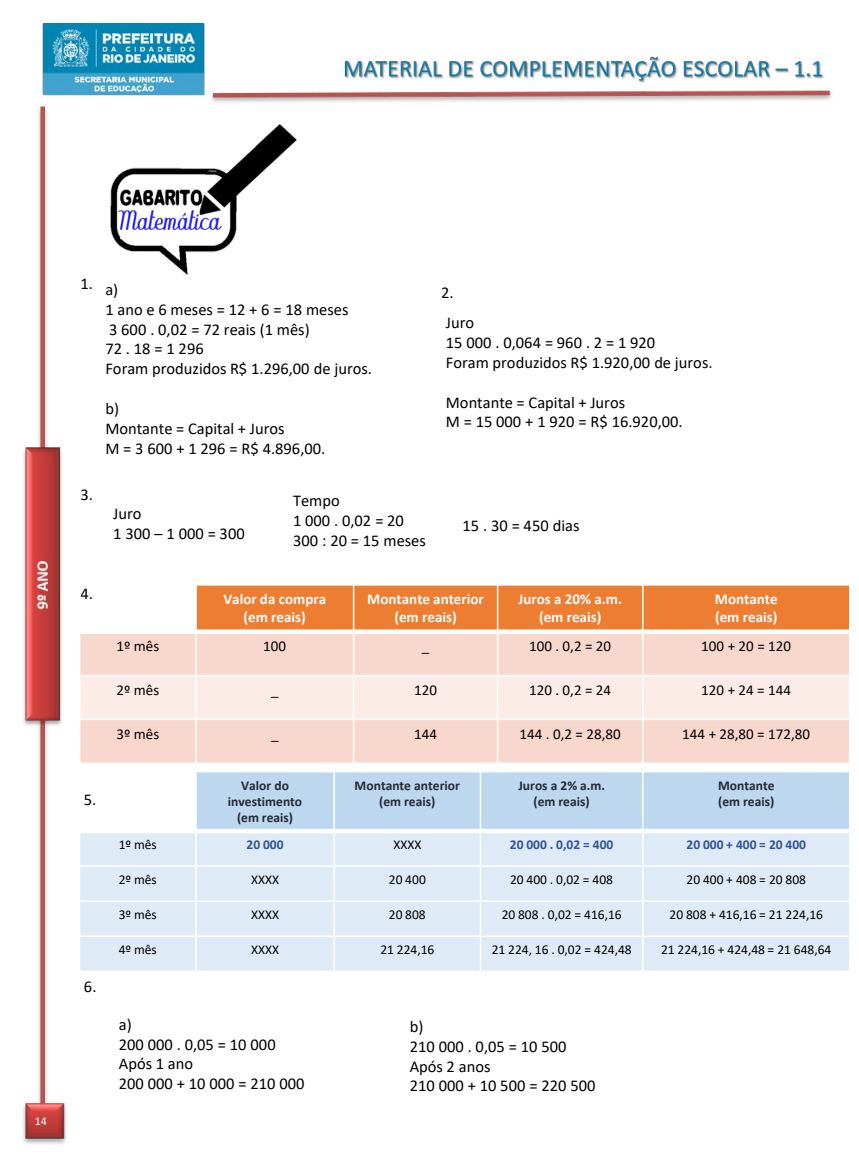
<style>
.page{position:relative;width:859px;height:1170px;background:#fff}
.page>*{position:absolute;margin:0;border:0;box-sizing:border-box;transform-origin:0 0}
.t1{font:16.5px/19.8px "Calibri";color:#000}
.t2{font:15px "Calibri";color:#000}
.t3{font:700 15px/18px "Calibri";color:#fff;text-align:center}
.t4{font:13.5px "Calibri";color:#000}
.t5{font:700 13.5px/16.2px "Calibri";color:#222a35;text-align:center}
.t6{font:700 13.5px "Calibri";color:#2f5597}
.t7{font:12px "Calibri";color:#fff}
</style>
<div class="page">
<img style="left:23px;top:23px;width:809px;height:1121px">
<img style="left:108px;top:111px;width:190px;height:163px">
<div style="left:196px;top:585px;width:158px;height:46px;background:#ed7d31"></div>
<div style="left:354px;top:585px;width:144px;height:46px;background:#ed7d31"></div>
<div style="left:498px;top:585px;width:145px;height:46px;background:#ed7d31"></div>
<div style="left:643px;top:585px;width:207px;height:46px;background:#ed7d31"></div>
<div style="left:80px;top:631px;width:116px;height:44px;background:#f8d7cd"></div>
<div style="left:196px;top:631px;width:158px;height:44px;background:#f8d7cd"></div>
<div style="left:354px;top:631px;width:144px;height:44px;background:#f8d7cd"></div>
<div style="left:498px;top:631px;width:145px;height:44px;background:#f8d7cd"></div>
<div style="left:643px;top:631px;width:207px;height:44px;background:#f8d7cd"></div>
<div style="left:80px;top:675px;width:116px;height:44px;background:#fcece8"></div>
<div style="left:196px;top:675px;width:158px;height:44px;background:#fcece8"></div>
<div style="left:354px;top:675px;width:144px;height:44px;background:#fcece8"></div>
<div style="left:498px;top:675px;width:145px;height:44px;background:#fcece8"></div>
<div style="left:643px;top:675px;width:207px;height:44px;background:#fcece8"></div>
<div style="left:80px;top:719px;width:116px;height:44px;background:#f8d7cd"></div>
<div style="left:196px;top:719px;width:158px;height:44px;background:#f8d7cd"></div>
<div style="left:354px;top:719px;width:144px;height:44px;background:#f8d7cd"></div>
<div style="left:498px;top:719px;width:145px;height:44px;background:#f8d7cd"></div>
<div style="left:643px;top:719px;width:207px;height:44px;background:#f8d7cd"></div>
<hr style="left:195px;top:584px;width:2px;height:179px;background:#fff">
<hr style="left:353px;top:584px;width:1px;height:179px;background:#fff">
<hr style="left:497px;top:584px;width:1px;height:179px;background:#fff">
<hr style="left:642px;top:584px;width:1px;height:179px;background:#fff">
<div style="left:79px;top:629px;width:771px;height:5px;background:#fff"></div>
<hr style="left:79px;top:674px;width:771px;height:2px;background:#fff">
<hr style="left:79px;top:718px;width:771px;height:2px;background:#fff">
<hr style="left:79px;top:584px;width:1px;height:179px;background:#fff">
<hr style="left:849px;top:584px;width:1px;height:179px;background:#fff">
<hr style="left:79px;top:584px;width:771px;height:1px;background:#fff">
<hr style="left:79px;top:762px;width:771px;height:1px;background:#fff">
<div style="left:196px;top:771px;width:138px;height:60px;background:#bdd7ee"></div>
<div style="left:334px;top:771px;width:146px;height:60px;background:#bdd7ee"></div>
<div style="left:480px;top:771px;width:163px;height:60px;background:#bdd7ee"></div>
<div style="left:643px;top:771px;width:207px;height:60px;background:#bdd7ee"></div>
<div style="left:80px;top:831px;width:116px;height:35px;background:#deebf7"></div>
<div style="left:196px;top:831px;width:138px;height:35px;background:#deebf7"></div>
<div style="left:334px;top:831px;width:146px;height:35px;background:#deebf7"></div>
<div style="left:480px;top:831px;width:163px;height:35px;background:#deebf7"></div>
<div style="left:643px;top:831px;width:207px;height:35px;background:#deebf7"></div>
<div style="left:80px;top:866px;width:116px;height:35px;background:#deebf7"></div>
<div style="left:196px;top:866px;width:138px;height:35px;background:#deebf7"></div>
<div style="left:334px;top:866px;width:146px;height:35px;background:#deebf7"></div>
<div style="left:480px;top:866px;width:163px;height:35px;background:#deebf7"></div>
<div style="left:643px;top:866px;width:207px;height:35px;background:#deebf7"></div>
<div style="left:80px;top:901px;width:116px;height:35px;background:#deebf7"></div>
<div style="left:196px;top:901px;width:138px;height:35px;background:#deebf7"></div>
<div style="left:334px;top:901px;width:146px;height:35px;background:#deebf7"></div>
<div style="left:480px;top:901px;width:163px;height:35px;background:#deebf7"></div>
<div style="left:643px;top:901px;width:207px;height:35px;background:#deebf7"></div>
<div style="left:80px;top:936px;width:116px;height:35px;background:#deebf7"></div>
<div style="left:196px;top:936px;width:138px;height:35px;background:#deebf7"></div>
<div style="left:334px;top:936px;width:146px;height:35px;background:#deebf7"></div>
<div style="left:480px;top:936px;width:163px;height:35px;background:#deebf7"></div>
<div style="left:643px;top:936px;width:207px;height:35px;background:#deebf7"></div>
<hr style="left:195px;top:770px;width:2px;height:201px;background:#fff">
<hr style="left:333px;top:770px;width:2px;height:201px;background:#fff">
<hr style="left:480px;top:770px;width:1px;height:201px;background:#fff">
<hr style="left:642px;top:770px;width:1px;height:201px;background:#fff">
<div style="left:79px;top:828px;width:771px;height:5px;background:#fff"></div>
<hr style="left:79px;top:865px;width:771px;height:1px;background:#fff">
<hr style="left:79px;top:900px;width:771px;height:1px;background:#fff">
<hr style="left:79px;top:935px;width:771px;height:1px;background:#fff">
<hr style="left:79px;top:770px;width:1px;height:201px;background:#fff">
<hr style="left:849px;top:770px;width:1px;height:201px;background:#fff">
<hr style="left:79px;top:770px;width:771px;height:2px;background:#fff">
<hr style="left:79px;top:970px;width:771px;height:1px;background:#fff">
<p class="t7" style="left:35px;top:1112px;width:14px">14</p>
<p class="t1" style="left:80px;top:273px;width:14px">1.</p>
<p class="t1" style="left:80px;top:484px;width:14px">3.</p>
<p class="t1" style="left:105px;top:279px;width:268px">a)<br>1 ano e 6 meses = 12 + 6 = 18 meses<br>3 600 . 0,02 = 72 reais (1 mês)<br>72 . 18 = 1 296<br>Foram produzidos R$ 1.296,00 de juros.</p>
<p class="t1" style="left:105px;top:398px;width:221px">b)<br>Montante = Capital + Juros<br>M = 3 600 + 1 296 = R$ 4.896,00.</p>
<p class="t1" style="left:113px;top:503px;width:133px">Juro<br>1 300 – 1 000 = 300</p>
<p class="t1" style="left:293px;top:490px;width:134px">Tempo<br>1 000 . 0,02 = 20<br>300 : 20 = 15 meses</p>
<p class="t1" style="left:441px;top:282px;width:14px">2.</p>
<p class="t1" style="left:446px;top:312px;width:268px">Juro<br>15 000 . 0,064 = 960 . 2 = 1 920<br>Foram produzidos R$ 1.920,00 de juros.</p>
<p class="t1" style="left:446px;top:392px;width:238px">Montante = Capital + Juros<br>M = 15 000 + 1 920 = R$ 16.920,00.</p>
<p class="t1" style="left:463px;top:515px;width:118px">15 . 30 = 450 dias</p>
<p class="t1" style="left:80px;top:582px;width:14px">4.</p>
<p class="t1" style="left:84px;top:788px;width:14px">5.</p>
<p class="t1" style="left:84px;top:976px;width:14px">6.</p>
<p class="t3" style="left:223px;top:590px;width:104px">Valor da compra (em reais)</p>
<p class="t3" style="left:367px;top:590px;width:118px">Montante anterior (em reais)</p>
<p class="t3" style="left:518px;top:590px;width:105px">Juros a 20% a.m. (em reais)</p>
<p class="t3" style="left:715px;top:590px;width:64px;text-align:left">Montante (em reais)</p>
<p class="t2" style="left:117px;top:635px;width:44px">1º mês</p>
<p class="t2" style="left:263px;top:635px;width:24px">100</p>
<p class="t2" style="left:117px;top:679px;width:44px">2º mês</p>
<p class="t2" style="left:116px;top:723px;width:44px">3º mês</p>
<p class="t2" style="left:271px;top:679px;width:9px">_</p>
<p class="t2" style="left:271px;top:723px;width:9px">_</p>
<p class="t2" style="left:422px;top:635px;width:9px">_</p>
<p class="t2" style="left:529px;top:635px;width:84px">100 . 0,2 = 20</p>
<p class="t2" style="left:701px;top:635px;width:91px">100 + 20 = 120</p>
<p class="t2" style="left:414px;top:679px;width:24px">120</p>
<p class="t2" style="left:529px;top:679px;width:84px">120 . 0,2 = 24</p>
<p class="t2" style="left:701px;top:679px;width:91px">120 + 24 = 144</p>
<p class="t2" style="left:414px;top:723px;width:24px">144</p>
<p class="t2" style="left:519px;top:723px;width:103px">144 . 0,2 = 28,80</p>
<p class="t2" style="left:682px;top:723px;width:129px">144 + 28,80 = 172,80</p>
<p class="t5" style="left:228px;top:776px;width:76px">Valor do investimento (em reais)</p>
<p class="t5" style="left:355px;top:776px;width:107px">Montante anterior (em reais)</p>
<p class="t5" style="left:518px;top:776px;width:88px">Juros a 2% a.m. (em reais)</p>
<p class="t5" style="left:718px;top:776px;width:58px;text-align:left">Montante (em reais)</p>
<p class="t4" style="left:119px;top:835px;width:40px">1º mês</p>
<p class="t6" style="left:247px;top:835px;width:39px">20 000</p>
<p class="t4" style="left:393px;top:835px;width:30px">XXXX</p>
<p class="t6" style="left:510px;top:835px;width:105px">20 000 . 0,02 = 400</p>
<p class="t6" style="left:686px;top:835px;width:121px">20 000 + 400 = 20 400</p>
<p class="t4" style="left:119px;top:870px;width:40px">2º mês</p>
<p class="t4" style="left:251px;top:870px;width:30px">XXXX</p>
<p class="t4" style="left:389px;top:870px;width:39px">20 400</p>
<p class="t4" style="left:510px;top:870px;width:105px">20 400 . 0,02 = 408</p>
<p class="t4" style="left:686px;top:870px;width:121px">20 400 + 408 = 20 808</p>
<p class="t4" style="left:119px;top:905px;width:40px">3º mês</p>
<p class="t4" style="left:251px;top:905px;width:30px">XXXX</p>
<p class="t4" style="left:389px;top:905px;width:39px">20 808</p>
<p class="t4" style="left:502px;top:905px;width:121px">20 808 . 0,02 = 416,16</p>
<p class="t4" style="left:670px;top:905px;width:155px">20 808 + 416,16 = 21 224,16</p>
<p class="t4" style="left:119px;top:940px;width:40px">4º mês</p>
<p class="t4" style="left:251px;top:940px;width:30px">XXXX</p>
<p class="t4" style="left:380px;top:940px;width:56px">21 224,16</p>
<p class="t4" style="left:492px;top:940px;width:141px">21 224, 16 . 0,02 = 424,48</p>
<p class="t4" style="left:661px;top:940px;width:172px">21 224,16 + 424,48 = 21 648,64</p>
<p class="t1" style="left:119px;top:1013px;width:187px">a)<br>200 000 . 0,05 = 10 000<br>Após 1 ano<br>200 000 + 10 000 = 210 000</p>
<p class="t1" style="left:410px;top:1016px;width:187px">b)<br>210 000 . 0,05 = 10 500<br>Após 2 anos<br>210 000 + 10 500 = 220 500</p>
</div>
